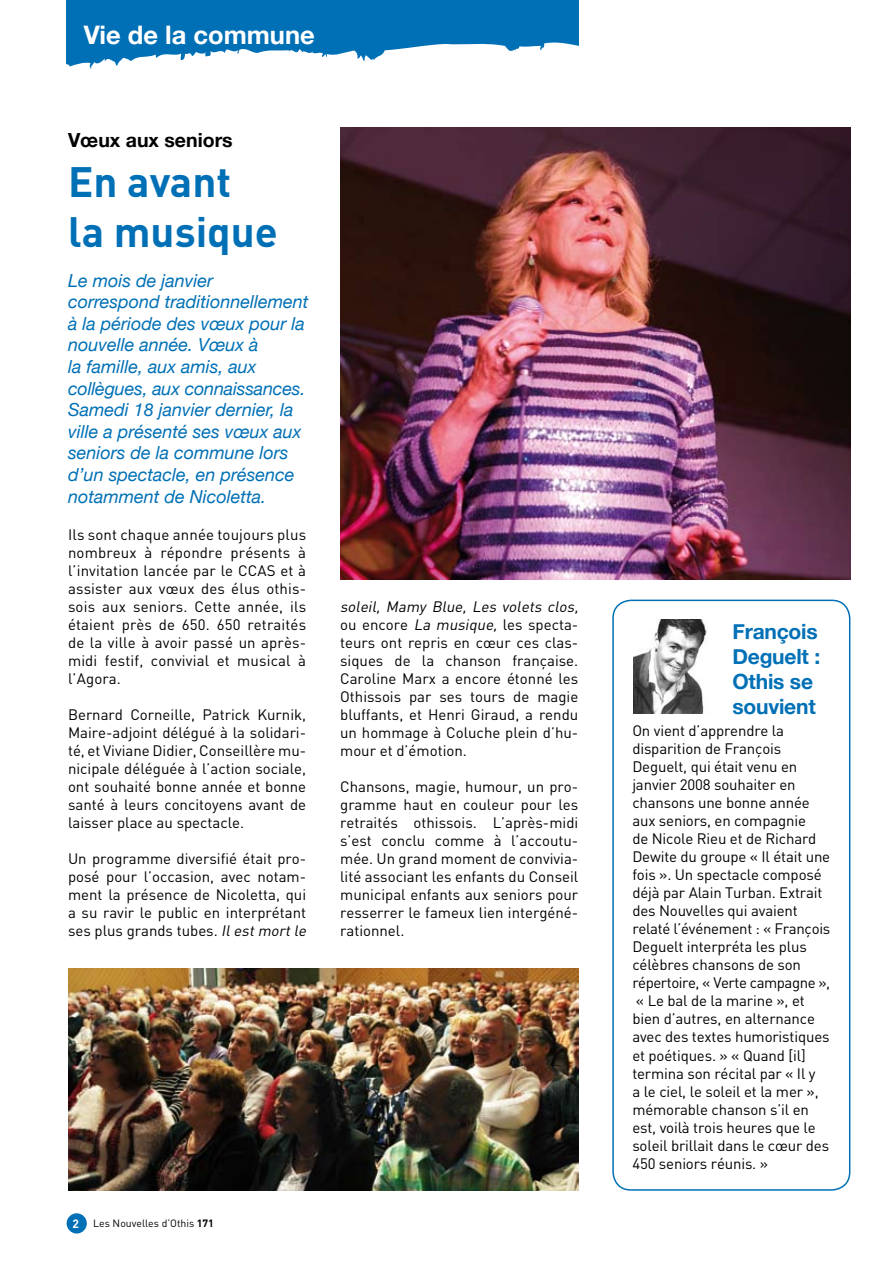
<style>
.page{position:relative;width:893px;height:1263px;background:#fff}
.page>*{position:absolute;margin:0;border:0;box-sizing:border-box;transform-origin:0 0}
.t1{font:700 42px/50.4px "DIN";color:#0070b6}
.t2{font:700 25.5px "Helvetica Neue";color:#fff}
.t3{font:700 21px/25.2px "Helvetica Neue";letter-spacing:-.01em;color:#0070b6}
.t4{font:700 19.5px "Helvetica Neue";color:#000}
.t5{font:italic 18px/21.6px "Helvetica Neue";color:#0070b6}
.t6{font:15px/18px "DIN";letter-spacing:-.01em;color:#000;text-align:justify}
.t7{font:10.5px "DIN";color:#000}
.s1{font-style:italic}
.s2{font-weight:700;font-size:12px;color:#fff}
.s3{font-weight:700}
</style>
<div class="page">
<div style="left:66px;top:0;width:512px;height:68px;background:#0070b6"></div>
<div style="left:67px;top:1213px;width:20px;height:20px;background:#0070b6;border-radius:50%"></div>
<img style="left:340px;top:128px;width:510px;height:452px">
<img style="left:68px;top:968px;width:510px;height:223px">
<svg style="left:66px;top:39px;width:513px;height:30px;fill:#fff"></svg>
<div style="left:612px;top:600px;width:238px;height:591px;border:2px solid #0070b6;border-radius:18px"></div>
<img style="left:634px;top:620px;width:73px;height:93px">
<h2 class="t2" style="left:84px;top:19px;width:232px">Vie de la commune</h2>
<h3 class="t4" style="left:68px;top:128px;width:166px">Vœux aux seniors</h3>
<h1 class="t1" style="left:68px;top:155px;width:211px">En avant<br>la musique</h1>
<p class="t5" style="left:68px;top:269px;width:242px">Le mois de janvier correspond traditionnellement à la période des vœux pour la nouvelle année. Vœux à<br>la famille, aux amis, aux collègues, aux connaissances.<br>Samedi 18 janvier dernier, la ville a présenté ses vœux aux seniors de la commune lors d’un spectacle, en présence notamment de Nicoletta.</p>
<p class="t6" style="left:68px;top:525px;width:240px">Ils sont chaque année toujours plus nombreux à répondre présents à l’invitation lancée par le CCAS et à assister aux vœux des élus othis&shy;sois aux seniors. Cette année, ils étaient près de 650. 650 retraités de la ville à avoir passé un après&shy;midi festif, convivial et musical à l’Agora.</p>
<p class="t6" style="left:68px;top:705px;width:240px">Bernard Corneille, Patrick Kurnik, Maire-adjoint délégué à la solidari&shy;té, et Viviane Didier, Conseillère mu&shy;nicipale déléguée à l’action sociale, ont souhaité bonne année et bonne santé à leurs concitoyens avant de laisser place au spectacle.</p>
<p class="t6" style="left:68px;top:849px;width:243px;text-align:left">Un programme diversifié était pro&shy;posé pour l’occasion, avec notam&shy;ment la présence de Nicoletta, qui a su ravir le public en interprétant ses plus grands tubes. <span class="s1">Ilestmortle</span></p>
<p class="t6" style="left:340px;top:597px;width:243px;text-align:left"><span class="s1">soleil, Mamy Blue, Les volets clos, </span>ou encore <span class="s1">La musique,</span> les specta&shy;teurs ont repris en cœur ces clas&shy;siques de la chanson française.<br>Caroline Marx a encore étonné les<br>Othissois par ses tours de magie bluffants, et Henri Giraud, a rendu un hommage à Coluche plein d’hu&shy;mour et d’émotion.</p>
<p class="t6" style="left:340px;top:777px;width:240px">Chansons, magie, humour, un pro&shy;gramme haut en couleur pour les retraités othissois. L’après-midi s’est conclu comme à l’accoutu&shy;mée. Un grand moment de convivia&shy;lité associant les enfants du Conseil municipal enfants aux seniors pour resserrer le fameux lien intergéné&shy;rationnel.</p>
<p class="t7" style="left:72px;top:1217px;width:143px"><span class="s2">2</span> Les Nouvelles d’Othis <span class="s3">171</span></p>
<h3 class="t3" style="left:732px;top:618px;width:89px">François<br>Deguelt :<br>Othis se souvient</h3>
<p class="t6" style="left:632px;top:722px;width:199px;text-align:left">On vient d’apprendre la disparition de François<br>Deguelt, qui était venu en janvier 2008 souhaiter en chansons une bonne année aux seniors, en compagnie<br>de Nicole Rieu et de Richard<br>Dewite du groupe « Il était une fois ». Un spectacle composé déjà par Alain Turban. Extrait des Nouvelles qui avaient relaté l’événement : « François<br>Deguelt interpréta les plus célèbres chansons de son répertoire, « Verte campagne », « Le bal de la marine », et bien d’autres, en alternance avec des textes humoristiques et poétiques. » « Quand [il] termina son récital par « Il y<br>a le ciel, le soleil et la mer », mémorable chanson s’il en est, voilà trois heures que le soleil brillait dans le cœur des<br>450 seniors réunis. »</p>
</div>
